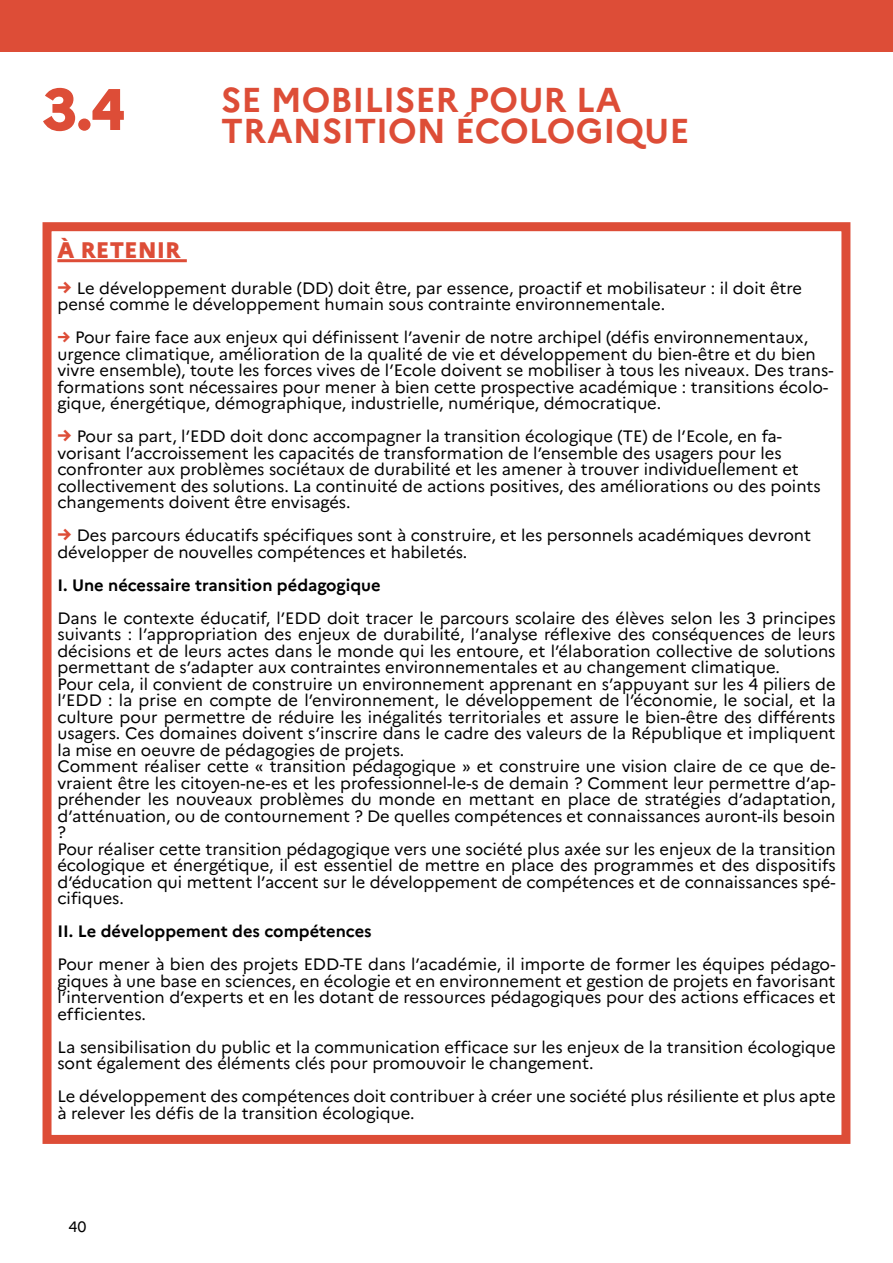
<style>
.page{position:relative;width:893px;height:1263px;background:#fff}
.page>*{position:absolute;margin:0;border:0;box-sizing:border-box;transform-origin:0 0}
.t1{font:800 58.5px "Marianne";color:#dd4d37}
.t2{font:700 34.5px/31.5px "Marianne";color:#dd4d37}
.t3{font:800 22.5px "Marianne";color:#dd4d37}
.t4{font:16.5px/16.5px "Marianne";color:#000}
.t5{font:700 16.5px "Marianne";color:#000}
.t6{font:15px "Marianne";color:#000}
.s1{font-weight:800;font-size:18px;color:#dd4d37}
.s2{font-weight:800;color:#dd4d37}
</style>
<div class="page">
<div style="left:43px;top:222px;width:807px;height:922px;border:9px solid #dd4d37"></div>
<hr style="left:57px;top:259px;width:130px;height:3px;background:#dd4d37">
<div style="left:0;top:0;width:893px;height:51px;background:#dd4d37"></div>
<h1 class="t1" style="left:43px;top:64px;width:85px">3.4</h1>
<h2 class="t2" style="left:221px;top:81px;width:470px">SE MOBILISER POUR LA<br>TRANSITION ÉCOLOGIQUE</h2>
<h3 class="t3" style="left:57px;top:232px;width:125px">À RETENIR</h3>
<p class="t4" style="left:57px;top:278px;width:746px"><span class="s1">→</span> Le développement durable (DD) doit être, par essence, proactif et mobilisateur : il doit être pensé comme le développement humain sous contrainte environnementale.</p>
<p class="t4" style="left:57px;top:328px;width:778px"><span class="s2">→</span> Pour faire face aux enjeux qui définissent l’avenir de notre archipel (défis environnementaux, urgence climatique, amélioration de la qualité de vie et développement du bien-être et du bien vivre ensemble), toute les forces vives de l’Ecole doivent se mobiliser à tous les niveaux. Des trans&shy;formations sont nécessaires pour mener à bien cette prospective académique : transitions écolo&shy;gique, énergétique, démographique, industrielle, numérique, démocratique.</p>
<p class="t4" style="left:57px;top:427px;width:765px"><span class="s1">→</span> Pour sa part, l’EDD doit donc accompagner la transition écologique (TE) de l’Ecole, en fa&shy;vorisant l’accroissement les capacités de transformation de l’ensemble des usagers pour les confronter aux problèmes sociétaux de durabilité et les amener à trouver individuellement et collectivement des solutions. La continuité de actions positives, des améliorations ou des points changements doivent être envisagés.</p>
<p class="t4" style="left:57px;top:526px;width:755px"><span class="s1">→</span> Des parcours éducatifs spécifiques sont à construire, et les personnels académiques devront développer de nouvelles compétences et habiletés.</p>
<p class="t5" style="left:57px;top:572px;width:325px">I. Une nécessaire transition pédagogique</p>
<p class="t4" style="left:57px;top:608px;width:780px">Dans le contexte éducatif, l’EDD doit tracer le parcours scolaire des élèves selon les 3 principes suivants : l’appropriation des enjeux de durabilité, l’analyse réflexive des conséquences de leurs décisions et de leurs actes dans le monde qui les entoure, et l’élaboration collective de solutions permettant de s’adapter aux contraintes environnementales et au changement climatique.<br>Pour cela, il convient de construire un environnement apprenant en s’appuyant sur les 4 piliers de l’EDD : la prise en compte de l’environnement, le développement de l’économie, le social, et la culture pour permettre de réduire les inégalités territoriales et assure le bien-être des différents usagers. Ces domaines doivent s’inscrire dans le cadre des valeurs de la République et impliquent la mise en oeuvre de pédagogies de projets.<br>Comment réaliser cette « transition pédagogique » et construire une vision claire de ce que de&shy;vraient être les citoyen-ne-es et les professionnel-le-s de demain ? Comment leur permettre d’ap&shy;préhender les nouveaux problèmes du monde en mettant en place de stratégies d’adaptation, d’atténuation, ou de contournement ? De quelles compétences et connaissances auront-ils besoin ?<br>Pour réaliser cette transition pédagogique vers une société plus axée sur les enjeux de la transition écologique et énergétique, il est essentiel de mettre en place des programmes et des dispositifs d’éducation qui mettent l’accent sur le développement de compétences et de connaissances spé&shy;cifiques.</p>
<p class="t5" style="left:57px;top:919px;width:316px">II. Le développement des compétences</p>
<p class="t4" style="left:57px;top:955px;width:780px;text-align:justify">Pour mener à bien des projets EDD-TE dans l’académie, il importe de former les équipes pédago&shy;giques à une base en sciences, en écologie et en environnement et gestion de projets en favorisant l’intervention d’experts et en les dotant de ressources pédagogiques pour des actions efficaces et efficientes.</p>
<p class="t4" style="left:57px;top:1037px;width:780px">La sensibilisation du public et la communication efficace sur les enjeux de la transition écologique sont également des éléments clés pour promouvoir le changement.</p>
<p class="t4" style="left:57px;top:1087px;width:780px">Le développement des compétences doit contribuer à créer une société plus résiliente et plus apte à relever les défis de la transition écologique.</p>
<p class="t6" style="left:69px;top:1215px;width:20px">40</p>
</div>
